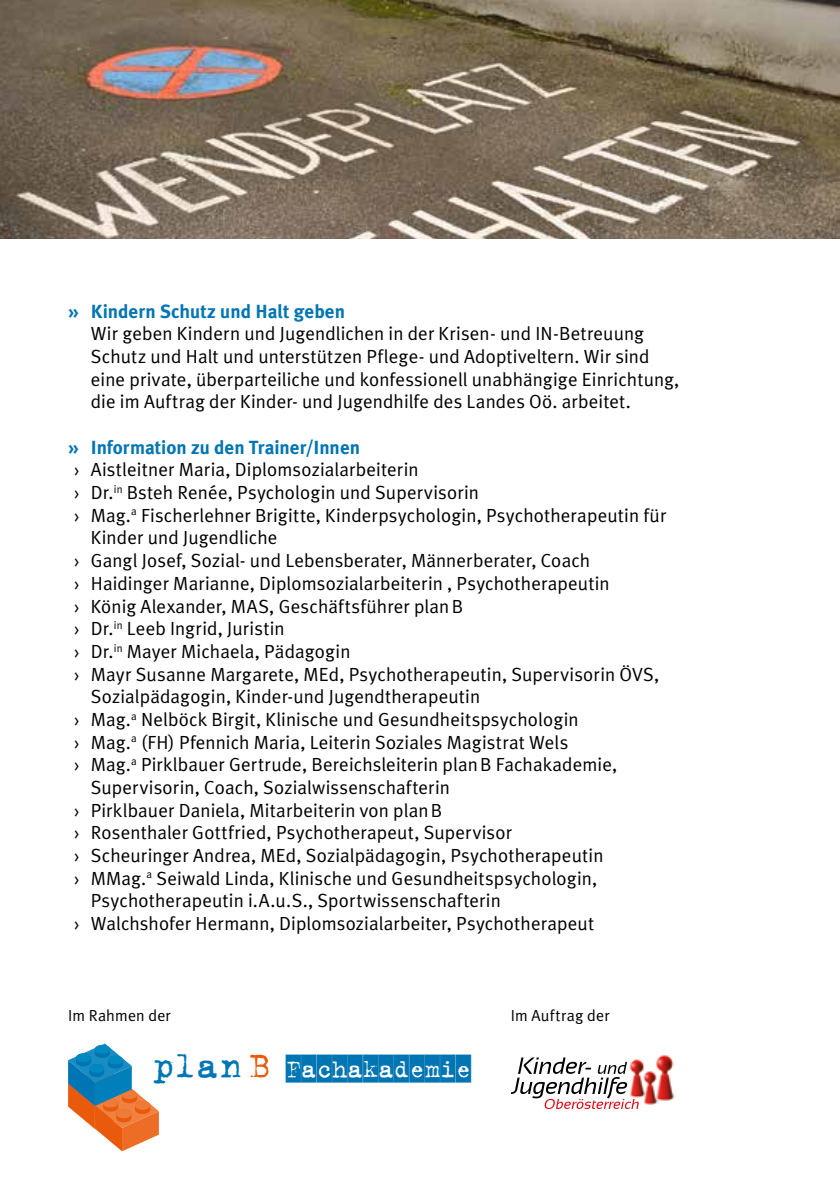
<style>
.page{position:relative;width:840px;height:1191px;background:#fff}
.page>*{position:absolute;margin:0;border:0;box-sizing:border-box;transform-origin:0 0}
.t1{font:28px "Trixie Cameo";color:#0075b3}
.t2{font:19px/22.6px "Meta Plus";letter-spacing:.005em;color:#000}
.t3{font:700 19px "Meta Plus";color:#0075b3}
.t4{font:16px "Meta Plus";letter-spacing:.01em;color:#000}
.s1{font-family:"Trixie Text";font-size:40px}
.s2{font-family:"Trixie Text";font-size:40px;color:#ea5a0c}
</style>
<div class="page">
<img style="left:0;top:0;width:839px;height:238px">
<img style="left:638px;top:1055px;width:37px;height:49px">
<svg style="left:510px;top:1057px;width:128px;height:52px"></svg>
<svg style="left:68px;top:1043px;width:91px;height:108px"></svg>
<div style="left:95px;top:1045px;width:15px;height:8px;background:#0089c1;border-radius:50%"></div>
<p class="t3" style="left:68px;top:300px;width:278px">» Kindern Schutz und Halt geben</p>
<p class="t2" style="left:91px;top:322px;width:589px">Wir geben Kindern und Jugendlichen in der Krisen- und IN-Betreuung Schutz und Halt und unterstützen Pflege- und Adoptiveltern. Wir sind eine private, überparteiliche und konfessionell unabhängige Einrichtung, die im Auftrag der Kinder- und Jugendhilfe des Landes Oö. arbeitet.</p>
<p class="t3" style="left:68px;top:436px;width:293px">» Information zu den Trainer/Innen</p>
<p class="t2" style="left:74px;top:458px;width:346px">› Aistleitner Maria, Diplomsozialarbeiterin</p>
<p class="t2" style="left:74px;top:481px;width:406px">› Dr.<sup>in</sup> Bsteh Renée, Psychologin und Supervisorin</p>
<p class="t2" style="left:74px;top:503px;width:593px">› Mag.<sup>a</sup> Fischerlehner Brigitte, Kinderpsychologin, Psychotherapeutin für</p>
<p class="t2" style="left:91px;top:526px;width:188px">Kinder und Jugendliche</p>
<p class="t2" style="left:74px;top:549px;width:517px">› Gangl Josef, Sozial- und Lebensberater, Männerberater, Coach</p>
<p class="t2" style="left:74px;top:572px;width:537px">› Haidinger Marianne, Diplomsozialarbeiterin , Psychotherapeutin</p>
<p class="t2" style="left:74px;top:594px;width:390px">› König Alexander, MAS, Geschäftsführer planB</p>
<p class="t2" style="left:74px;top:617px;width:212px">› Dr.<sup>in</sup> Leeb Ingrid, Juristin</p>
<p class="t2" style="left:74px;top:640px;width:278px">› Dr.<sup>in</sup> Mayer Michaela, Pädagogin</p>
<p class="t2" style="left:74px;top:662px;width:586px">› Mayr Susanne Margarete, MEd, Psychotherapeutin, Supervisorin ÖVS,</p>
<p class="t2" style="left:91px;top:685px;width:390px">Sozialpädagogin, Kinder-und Jugendtherapeutin</p>
<p class="t2" style="left:74px;top:708px;width:506px">› Mag.<sup>a</sup> Nelböck Birgit, Klinische und Gesundheitspsychologin</p>
<p class="t2" style="left:74px;top:730px;width:496px">› Mag.<sup>a</sup> (FH) Pfennich Maria, Leiterin Soziales Magistrat Wels</p>
<p class="t2" style="left:74px;top:753px;width:544px">› Mag.<sup>a</sup> Pirklbauer Gertrude, Bereichsleiterin planB Fachakademie,</p>
<p class="t2" style="left:91px;top:776px;width:360px">Supervisorin, Coach, Sozialwissenschafterin</p>
<p class="t2" style="left:74px;top:798px;width:370px">› Pirklbauer Daniela, Mitarbeiterin von planB</p>
<p class="t2" style="left:74px;top:821px;width:439px">› Rosenthaler Gottfried, Psychotherapeut, Supervisor</p>
<p class="t2" style="left:74px;top:844px;width:531px">› Scheuringer Andrea, MEd, Sozialpädagogin, Psychotherapeutin</p>
<p class="t2" style="left:74px;top:866px;width:524px">› MMag.<sup>a</sup> Seiwald Linda, Klinische und Gesundheitspsychologin,</p>
<p class="t2" style="left:91px;top:889px;width:411px">Psychotherapeutin i.A.u.S., Sportwissenschafterin</p>
<p class="t2" style="left:74px;top:912px;width:521px">› Walchshofer Hermann, Diplomsozialarbeiter, Psychotherapeut</p>
<p class="t4" style="left:68px;top:1006px;width:104px">Im Rahmen der</p>
<h1 class="t1" style="left:153px;top:1054px;width:319px"><span class="s1">plan</span> <span class="s2">B</span> FACHAKADEMIE</h1>
<p class="t4" style="left:510px;top:1006px;width:100px">Im Auftrag der</p>
</div>
